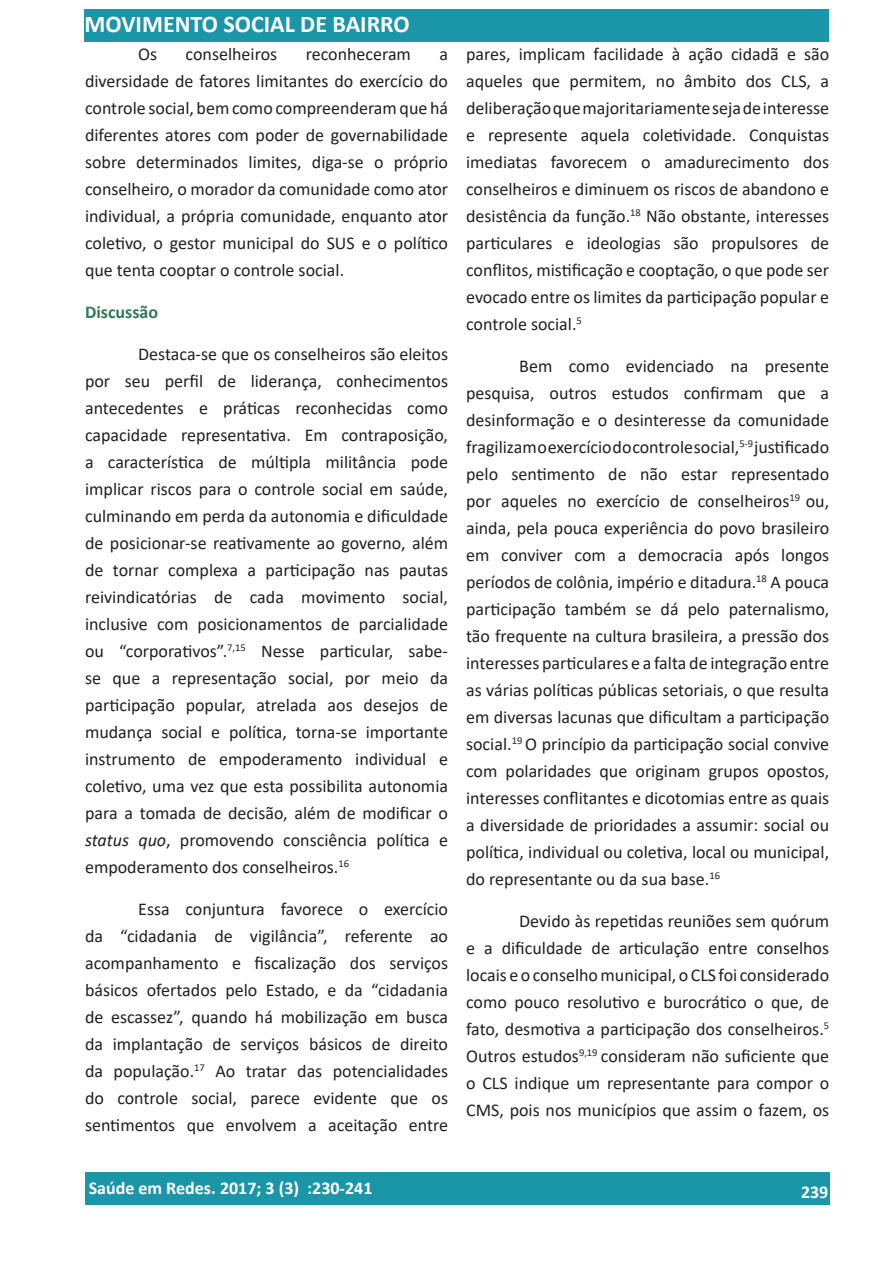
<style>
.page{position:relative;width:893px;height:1263px;background:#fff}
.page>*{position:absolute;margin:0;border:0;box-sizing:border-box;transform-origin:0 0}
.t1{font:700 24px "Calibri";color:#fff}
.t2{font:18px/27px "Calibri";color:#231f20;text-align:justify}
.t3{font:700 18px "Calibri";color:#fff}
.t4{font:700 18px "Calibri";color:#375}
.s1{font-style:italic}
</style>
<div class="page">
<div style="left:85px;top:1172px;width:744px;height:33px;background:#1b95a8"></div>
<div style="left:85px;top:9px;width:744px;height:33px;background:#1b95a8"></div>
<h1 class="t1" style="left:85px;top:7px;width:327px">MOVIMENTO SOCIAL DE BAIRRO</h1>
<p class="t2" style="left:138px;top:40px;width:20px">Os</p>
<p class="t2" style="left:186px;top:40px;width:93px">conselheiros</p>
<p class="t2" style="left:306px;top:40px;width:107px">reconheceram</p>
<p class="t2" style="left:85px;top:40px;width:365px;text-indent:354px">a diversidade de fatores limitantes do exercício do controle social, bem como compreenderam que há diferentes atores com poder de governabilidade sobre determinados limites, diga-se o próprio conselheiro, o morador da comunidade como ator individual, a própria comunidade, enquanto ator coletivo, o gestor municipal do SUS e o político que tenta cooptar o controle social.</p>
<p class="t4" style="left:85px;top:299px;width:75px">Discussão</p>
<p class="t2" style="left:85px;top:340px;width:365px;text-indent:53px">Destaca-se que os conselheiros são eleitos por seu perfil de liderança, conhecimentos antecedentes e práticas reconhecidas como capacidade representativa. Em contraposição, a característica de múltipla militância pode implicar riscos para o controle social em saúde, culminando em perda da autonomia e dificuldade de posicionar-se reativamente ao governo, além de tornar complexa a participação nas pautas reivindicatórias de cada movimento social, inclusive com posicionamentos de parcialidade ou “corporativos”.<sup>7,15</sup> Nesse particular, sabe&shy;se que a representação social, por meio da participação popular, atrelada aos desejos de mudança social e política, torna-se importante instrumento de empoderamento individual e coletivo, uma vez que esta possibilita autonomia para a tomada de decisão, além de modificar o <span class="s1">status quo</span>, promovendo consciência política e empoderamento dos conselheiros.<sup>16</sup></p>
<p class="t2" style="left:85px;top:895px;width:365px;text-indent:53px">Essa conjuntura favorece o exercício da “cidadania de vigilância”, referente ao acompanhamento e fiscalização dos serviços básicos ofertados pelo Estado, e da “cidadania de escassez”, quando há mobilização em busca da implantação de serviços básicos de direito da população.<sup>17</sup> Ao tratar das potencialidades do controle social, parece evidente que os sentimentos que envolvem a aceitação entre</p>
<p class="t2" style="left:466px;top:40px;width:365px">pares, implicam facilidade à ação cidadã e são aqueles que permitem, no âmbito dos CLS, a deliberação que majoritariamente seja de interesse e represente aquela coletividade. Conquistas imediatas favorecem o amadurecimento dos conselheiros e diminuem os riscos de abandono e desistência da função.<sup>18</sup> Não obstante, interesses particulares e ideologias são propulsores de conflitos, mistificação e cooptação, o que pode ser evocado entre os limites da participação popular e controle social.<sup>5</sup></p>
<p class="t2" style="left:466px;top:352px;width:365px;text-indent:53px">Bem como evidenciado na presente pesquisa, outros estudos confirmam que a desinformação e o desinteresse da comunidade fragilizam o exercício do controle social,<sup>5-9</sup> justificado pelo sentimento de não estar representado por aqueles no exercício de conselheiros<sup>19</sup> ou, ainda, pela pouca experiência do povo brasileiro em conviver com a democracia após longos períodos de colônia, império e ditadura.<sup>18</sup> A pouca participação também se dá pelo paternalismo, tão frequente na cultura brasileira, a pressão dos interesses particulares e a falta de integração entre as várias políticas públicas setoriais, o que resulta em diversas lacunas que dificultam a participação social.<sup>19</sup> O princípio da participação social convive com polaridades que originam grupos opostos, interesses conflitantes e dicotomias entre as quais a diversidade de prioridades a assumir: social ou política, individual ou coletiva, local ou municipal, do representante ou da sua base.<sup>16</sup></p>
<p class="t2" style="left:466px;top:907px;width:365px;text-indent:53px">Devido às repetidas reuniões sem quórum e a dificuldade de articulação entre conselhos locais e o conselho municipal, o CLS foi considerado como pouco resolutivo e burocrático o que, de fato, desmotiva a participação dos conselheiros.<sup>5<br></sup>Outros estudos<sup>9,19</sup> consideram não suficiente que o CLS indique um representante para compor o CMS, pois nos municípios que assim o fazem, os</p>
<p class="t3" style="left:89px;top:1175px;width:285px">Saúde em Redes. 2017; 3 (3) :230-241</p>
<p class="t3" style="left:801px;top:1179px;width:29px">239</p>
</div>
